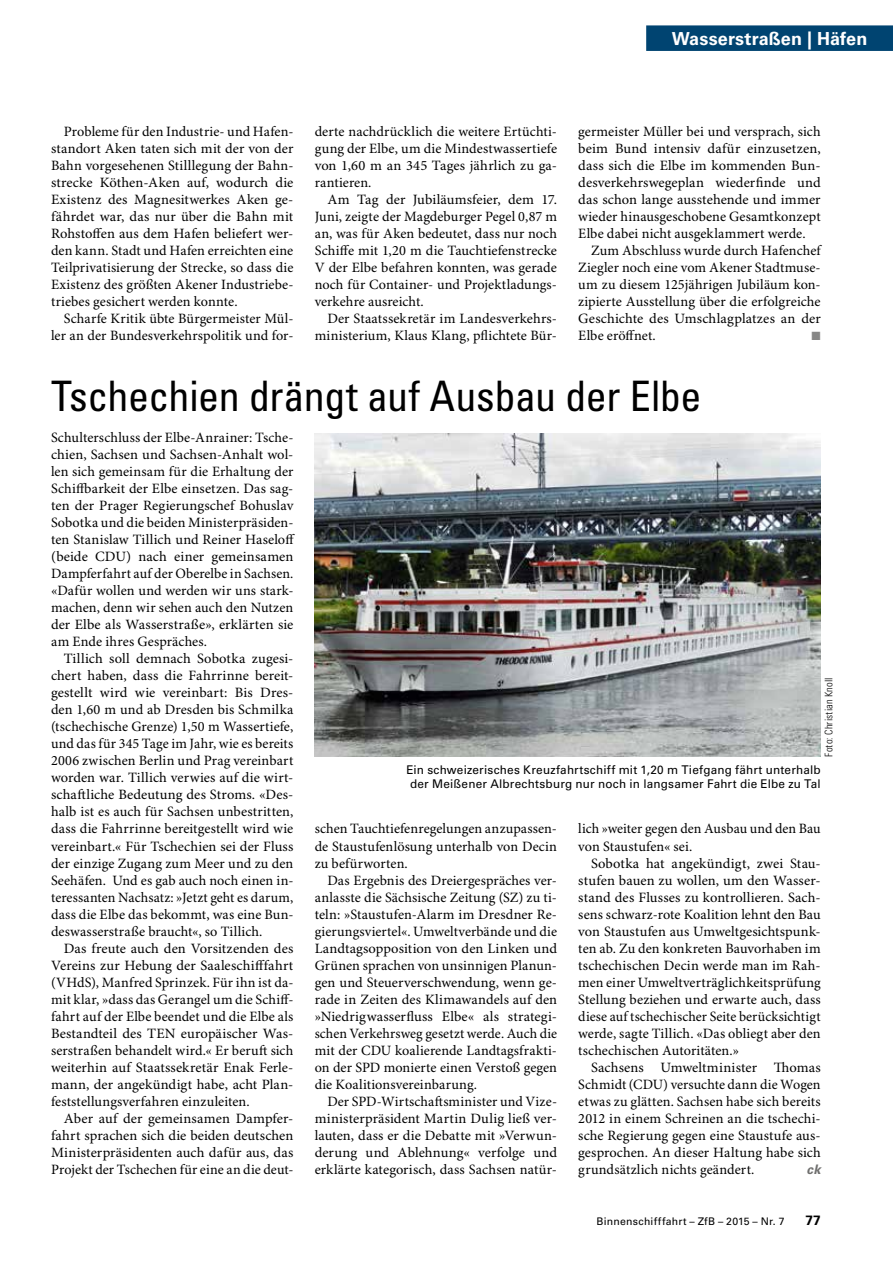
<style>
.page{position:relative;width:893px;height:1263px;background:#fff}
.page>*{position:absolute;margin:0;border:0;box-sizing:border-box;transform-origin:0 0}
.t1{font:condensed 42px "Univers LT Std";letter-spacing:-.01em;color:#000}
.t2{font:700 18px "Univers LT Std";letter-spacing:.005em;color:#fff}
.t3{font:14.25px/17px "Minion Pro";letter-spacing:.005em;color:#000;text-align:justify}
.t4{font:700 13.5px "Univers LT Std";color:#000}
.t5{font:italic 700 13.05px "Univers LT Std";color:#6f6f6e}
.t6{font:12px/14.2px "Univers LT Std";letter-spacing:.015em;color:#000;text-align:center}
.t7{font:11.1px "European Pi Three";color:#878786}
.t8{font:10.5px "Univers LT Std";letter-spacing:.025em;color:#000}
.t9{font:300 condensed 10.5px "Univers LT Std";letter-spacing:.02em;color:#000}
</style>
<div class="page">
<div style="left:646px;top:25px;width:247px;height:26px;background:#004471"></div>
<img style="left:315px;top:434px;width:506px;height:323px">
<p class="t2" style="left:672px;top:28px;width:197px">Wasserstraßen | Häfen</p>
<p class="t3" style="left:51px;top:124px;width:244px;text-indent:13px">Probleme für den Industrie- und Hafen&shy;standort Aken taten sich mit der von der Bahn vorgesehenen Stilllegung der Bahn&shy;strecke Köthen-Aken auf, wodurch die Existenz des Magnesitwerkes Aken ge&shy;fährdet war, das nur über die Bahn mit Rohstoffen aus dem Hafen beliefert wer&shy;den kann. Stadt und Hafen erreichten eine Teilprivatisierung der Strecke, so dass die Existenz des größten Akener Industriebe&shy;triebes gesichert werden konnte.</p>
<p class="t3" style="left:51px;top:311px;width:244px;text-align:right">Scharfe Kritik übte Bürgermeister Mül&shy;ler an der Bundesverkehrspolitik und for-</p>
<p class="t3" style="left:315px;top:124px;width:244px">derte nachdrücklich die weitere Ertüchti&shy;gung der Elbe, um die Mindestwassertiefe von 1,60 m an 345 Tages jährlich zu ga&shy;rantieren.</p>
<p class="t3" style="left:315px;top:192px;width:244px;text-indent:13px">Am Tag der Jubiläumsfeier, dem 17.<br>Juni, zeigte der Magdeburger Pegel 0,87 m an, was für Aken bedeutet, dass nur noch Schiffe mit 1,20 m die Tauchtiefenstrecke V der Elbe befahren konnten, was gerade noch für Container- und Projektladungs&shy;verkehre ausreicht.</p>
<p class="t3" style="left:315px;top:311px;width:244px;text-align:right">Der Staatssekretär im Landesverkehrs&shy;ministerium, Klaus Klang, pflichtete Bür-</p>
<p class="t3" style="left:578px;top:124px;width:244px">germeister Müller bei und versprach, sich beim Bund intensiv dafür einzusetzen, dass sich die Elbe im kommenden Bun&shy;desverkehrswegeplan wiederfinde und das schon lange ausstehende und immer wieder hinausgeschobene Gesamtkonzept Elbe dabei nicht ausgeklammert werde.</p>
<p class="t3" style="left:578px;top:243px;width:244px;text-indent:13px">Zum Abschluss wurde durch Hafenchef Ziegler noch eine vom Akener Stadtmuse&shy;um zu diesem 125jährigen Jubiläum kon&shy;zipierte Ausstellung über die erfolgreiche Geschichte des Umschlagplatzes an der Elbe eröffnet.</p>
<p class="t7" style="left:811px;top:329px;width:11px">M</p>
<h1 class="t1" style="left:51px;top:370px;width:652px">Tschechien drängt auf Ausbau der Elbe</h1>
<p class="t3" style="left:51px;top:430px;width:245px">Schulterschluss der Elbe-Anrainer: Tsche&shy;chien, Sachsen und Sachsen-Anhalt wol&shy;len sich gemeinsam für die Erhaltung der Schiffbarkeit der Elbe einsetzen. Das sag&shy;ten der Prager Regierungschef Bohuslav Sobotka und die beiden Ministerpräsiden&shy;ten Stanislaw Tillich und Reiner Haseloff (beide CDU) nach einer gemeinsamen Dampferfahrt auf der Oberelbe in Sachsen. «Dafür wollen und werden wir uns stark&shy;machen, denn wir sehen auch den Nutzen der Elbe als Wasserstraße», erklärten sie am Ende ihres Gespräches.</p>
<p class="t3" style="left:51px;top:651px;width:244px;text-indent:13px">Tillich soll demnach Sobotka zugesi&shy;chert haben, dass die Fahrrinne bereit&shy;gestellt wird wie vereinbart: Bis Dres&shy;den 1,60 m und ab Dresden bis Schmilka (tschechische Grenze) 1,50 m Wassertiefe, und das für 345 Tage im Jahr, wie es bereits 2006 zwischen Berlin und Prag vereinbart worden war. Tillich verwies auf die wirt&shy;schaftliche Bedeutung des Stroms. «Des&shy;halb ist es auch für Sachsen unbestritten, dass die Fahrrinne bereitgestellt wird wie vereinbart.« Für Tschechien sei der Fluss der einzige Zugang zum Meer und zu den Seehäfen. Und es gab auch noch einen in&shy;teressanten Nachsatz: »Jetzt geht es darum, dass die Elbe das bekommt, was eine Bun&shy;deswasserstraße braucht«, so Tillich.</p>
<p class="t3" style="left:51px;top:940px;width:244px;text-indent:13px">Das freute auch den Vorsitzenden des Vereins zur Hebung der Saaleschifffahrt (VHdS), Manfred Sprinzek. Für ihn ist da&shy;mit klar, »dass das Gerangel um die Schiff&shy;fahrt auf der Elbe beendet und die Elbe als Bestandteil des TEN europäischer Was&shy;serstraßen behandelt wird.« Er beruft sich weiterhin auf Staatssekretär Enak Ferle&shy;mann, der angekündigt habe, acht Plan&shy;feststellungsverfahren einzuleiten.</p>
<p class="t3" style="left:51px;top:1110px;width:244px;text-indent:13px">Aber auf der gemeinsamen Dampfer&shy;fahrt sprachen sich die beiden deutschen Ministerpräsidenten auch dafür aus, das Projekt der Tschechen für eine an die deut-</p>
<p class="t9" style="left:822px;top:757px;width:81px;rotate:-90deg">Foto: Christian Knoll</p>
<p class="t6" style="left:406px;top:763px;width:416px">Ein schweizerisches Kreuzfahrtschiff mit 1,20 m Tiefgang fährt unterhalb der Meißener Albrechtsburg nur noch in langsamer Fahrt die Elbe zu Tal</p>
<p class="t3" style="left:315px;top:821px;width:244px">schen Tauchtiefenregelungen anzupassen&shy;de Staustufenlösung unterhalb von Decin zu befürworten.</p>
<p class="t3" style="left:315px;top:872px;width:244px;text-indent:13px">Das Ergebnis des Dreiergespräches ver&shy;anlasste die Sächsische Zeitung (SZ) zu ti&shy;teln: »Staustufen-Alarm im Dresdner Re&shy;gierungsviertel«. Umweltverbände und die Landtagsopposition von den Linken und Grünen sprachen von unsinnigen Planun&shy;gen und Steuerverschwendung, wenn ge&shy;rade in Zeiten des Klimawandels auf den »Niedrigwasserfluss Elbe« als strategi&shy;schen Verkehrsweg gesetzt werde. Auch die mit der CDU koalierende Landtagsfrakti&shy;on der SPD monierte einen Verstoß gegen die Koalitionsvereinbarung.</p>
<p class="t3" style="left:315px;top:1093px;width:244px;text-indent:13px">Der SPD-Wirtschaftsminister und Vize&shy;ministerpräsident Martin Dulig ließ ver&shy;lauten, dass er die Debatte mit »Verwun&shy;derung und Ablehnung« verfolge und erklärte kategorisch, dass Sachsen natür-</p>
<p class="t3" style="left:578px;top:821px;width:244px">lich »weiter gegen den Ausbau und den Bau von Staustufen« sei.</p>
<p class="t3" style="left:578px;top:855px;width:244px;text-indent:13px">Sobotka hat angekündigt, zwei Stau&shy;stufen bauen zu wollen, um den Wasser&shy;stand des Flusses zu kontrollieren. Sach&shy;sens schwarz-rote Koalition lehnt den Bau von Staustufen aus Umweltgesichtspunk&shy;ten ab. Zu den konkreten Bauvorhaben im tschechischen Decin werde man im Rah&shy;men einer Umweltverträglichkeitsprüfung Stellung beziehen und erwarte auch, dass diese auf tschechischer Seite berücksichtigt werde, sagte Tillich. «Das obliegt aber den tschechischen Autoritäten.»</p>
<p class="t3" style="left:578px;top:1059px;width:244px;text-indent:13px">Sachsens Umweltminister Thomas Schmidt (CDU) versuchte dann die Wogen etwas zu glätten. Sachsen habe sich bereits 2012 in einem Schreinen an die tschechi&shy;sche Regierung gegen eine Staustufe aus&shy;gesprochen. An dieser Haltung habe sich grundsätzlich nichts geändert.</p>
<p class="t5" style="left:806px;top:1161px;width:16px">ck</p>
<p class="t8" style="left:597px;top:1215px;width:189px">Binnenschifffahrt – ZfB – 2015 – Nr. 7</p>
<p class="t4" style="left:805px;top:1212px;width:17px">77</p>
</div>
